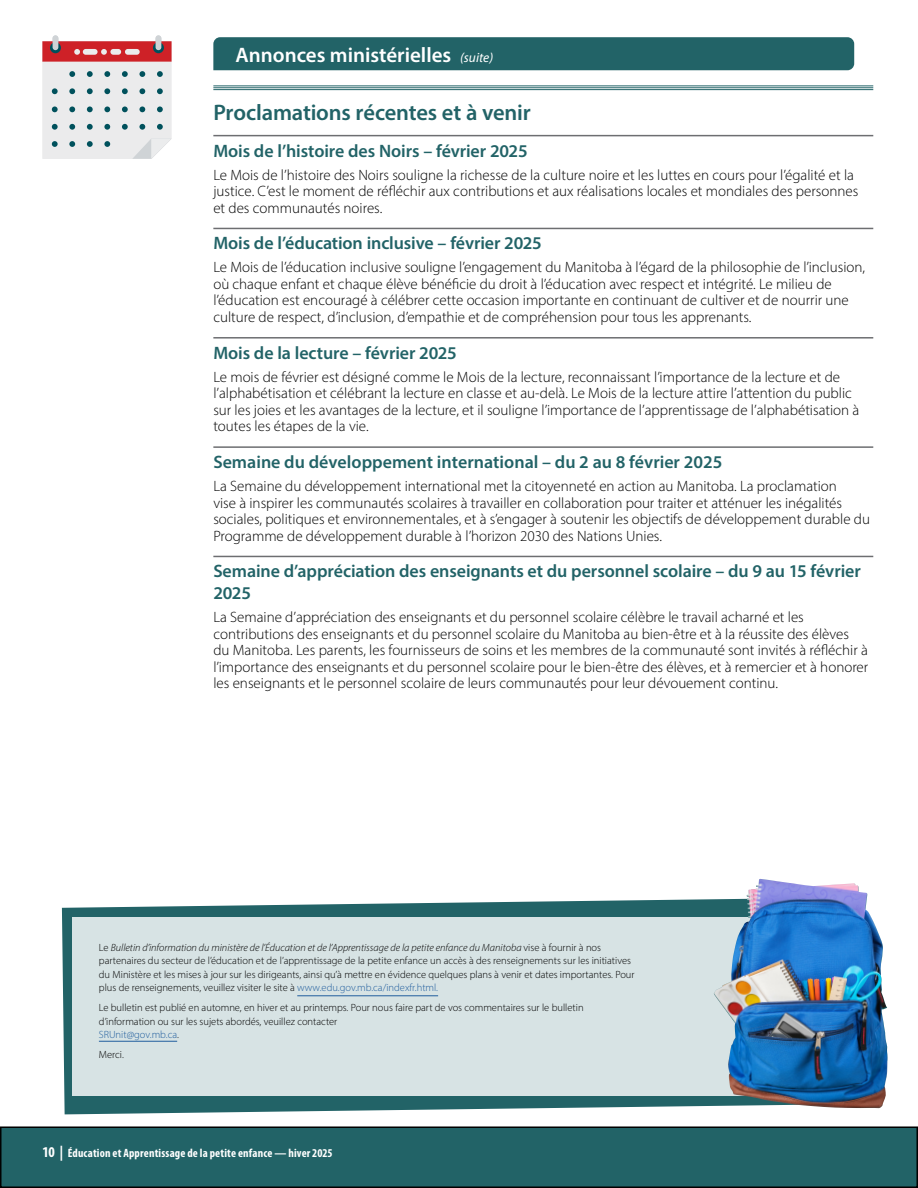
<style>
.page{position:relative;width:918px;height:1188px;background:#fff}
.page>*{position:absolute;margin:0;border:0;box-sizing:border-box;transform-origin:0 0}
.Sub_Head{font:600 22.5px "Myriad Pro";letter-spacing:-.005em;color:#226367}
.t1{font:600 21px "Myriad Pro";color:#fff}
.Sub_Sub_Head{font:600 18px/21.6px "Myriad Pro";letter-spacing:-.005em;color:#226367}
.Paragraph{font:600 18px "Myriad Pro";color:#226367}
.Paragraph-2{font:300 15px/16.5px "Myriad Pro";color:#000}
.t2{font:700 condensed 12px "Myriad Pro";letter-spacing:.015em;color:#fff}
.mast{font:300 10.5px/13.5px "Myriad Pro";color:#000}
.s1{font-weight:400;font-style:italic;font-size:13.5px}
.s2{font-style:italic}
.s3{color:#215e9e}
.s4{font-size:15px}
</style>
<div class="page">
<div style="left:1px;top:1127px;width:916px;height:60px;background:#226367"></div>
<div style="left:0;top:1126px;width:918px;height:62px;border:2px solid #000"></div>
<hr style="left:213px;top:86px;width:660px;height:1px;background:#226367">
<hr style="left:213px;top:87px;width:660px;height:1px;background:#226367">
<hr style="left:213px;top:89px;width:660px;height:1px;background:#226367">
<hr style="left:213px;top:135px;width:660px;height:1px;background:#6d6e71">
<hr style="left:213px;top:228px;width:660px;height:1px;background:#6d6e71">
<hr style="left:213px;top:337px;width:660px;height:2px;background:#6d6e71">
<hr style="left:213px;top:446px;width:660px;height:2px;background:#6d6e71">
<hr style="left:213px;top:556px;width:660px;height:1px;background:#6d6e71">
<div style="left:213px;top:37px;width:641px;height:33px;background:#226367"></div>
<div style="left:53px;top:35px;width:5px;height:15px;background:#cfd3d6;border-radius:3px"></div>
<div style="left:156px;top:35px;width:5px;height:15px;background:#cfd3d6;border-radius:3px"></div>
<svg style="left:43px;top:41px;width:128px;height:118px;background:#d8c4c7"></svg>
<svg style="left:62px;top:899px;width:651px;height:215px;fill:#226367"></svg>
<div style="left:73px;top:917px;width:775px;height:179px;background:#d7e3e4"></div>
<hr style="left:297px;top:996px;width:141px;height:1px;background:#215e9e">
<hr style="left:99px;top:1041px;width:78px;height:1px;background:#215e9e">
<img style="left:713px;top:879px;width:175px;height:229px">
<h2 class="t1" style="left:236px;top:41px;width:259px">Annonces ministérielles <span class="s1">(suite)</span></h2>
<h3 class="Sub_Head" style="left:213px;top:98px;width:319px">Proclamations récentes et à venir</h3>
<h3 class="Sub_Sub_Head" style="left:213px;top:139px;width:316px">Mois de l’histoire des Noirs – février 2025</h3>
<p class="Paragraph-2" style="left:213px;top:166px;width:647px">Le Mois de l’histoire des Noirs souligne la richesse de la culture noire et les luttes en cours pour l’égalité et la justice. C’est le moment de réfléchir aux contributions et aux réalisations locales et mondiales des personnes et des communautés noires.</p>
<h3 class="Sub_Sub_Head" style="left:213px;top:232px;width:330px">Mois de l’éducation inclusive – février 2025</h3>
<p class="Paragraph-2" style="left:213px;top:259px;width:653px">Le Mois de l’éducation inclusive souligne l’engagement du Manitoba à l’égard de la philosophie de l’inclusion, où chaque enfant et chaque élève bénéficie du droit à l’éducation avec respect et intégrité. Le milieu de l’éducation est encouragé à célébrer cette occasion importante en continuant de cultiver et de nourrir une culture de respect, d’inclusion, d’empathie et de compréhension pour tous les apprenants.</p>
<h3 class="Sub_Sub_Head" style="left:213px;top:341px;width:245px">Mois de la lecture – février 2025</h3>
<p class="Paragraph-2" style="left:213px;top:368px;width:648px">Le mois de février est désigné comme le Mois de la lecture, reconnaissant l’importance de la lecture et de l’alphabétisation et célébrant la lecture en classe et au-delà. Le Mois de la lecture attire l’attention du public sur les joies et les avantages de la lecture, et il souligne l’importance de l’apprentissage de l’alphabétisation à toutes les étapes de la vie.</p>
<p class="Paragraph" style="left:213px;top:451px;width:511px">Semaine du développement international – du 2 au 8 février 2025</p>
<p class="Paragraph-2" style="left:213px;top:478px;width:658px">La Semaine du développement international met la citoyenneté en action au Manitoba. La proclamation<br>vise à inspirer les communautés scolaires à travailler en collaboration pour traiter et atténuer les inégalités sociales, politiques et environnementales, et à s’engager à soutenir les objectifs de développement durable du Programme de développement durable à l’horizon 2030 des Nations Unies.</p>
<h3 class="Sub_Sub_Head" style="left:213px;top:560px;width:649px">Semaine d’appréciation des enseignants et du personnel scolaire – du 9 au 15 février<br>2025</h3>
<p class="Paragraph-2" style="left:213px;top:609px;width:656px">La Semaine d’appréciation des enseignants et du personnel scolaire célèbre le travail acharné et les contributions des enseignants et du personnel scolaire du Manitoba au bien-être et à la réussite des élèves du Manitoba. Les parents, les fournisseurs de soins et les membres de la communauté sont invités à réfléchir à l’importance des enseignants et du personnel scolaire pour le bien-être des élèves, et à remercier et à honorer les enseignants et le personnel scolaire de leurs communautés pour leur dévouement continu.</p>
<p class="mast" style="left:99px;top:940px;width:537px">Le <span class="s2">Bulletin d’information du ministère de l’Éducation et de l’Apprentissage de la petite enfance du Manitoba</span> vise à fournir à nos partenaires du secteur de l’éducation et de l’apprentissage de la petite enfance un accès à des renseignements sur les initiatives du Ministère et les mises à jour sur les dirigeants, ainsi qu’à mettre en évidence quelques plans à venir et dates importantes. Pour plus de renseignements, veuillez visiter le site à <span class="s3">www.edu.gov.mb.ca/indexfr.html.</span></p>
<p class="mast" style="left:99px;top:1001px;width:486px">Le bulletin est publié en automne, en hiver et au printemps. Pour nous faire part de vos commentaires sur le bulletin d’information ou sur les sujets abordés, veuillez contacter<br><span class="s3">SRUnit@gov.mb.ca</span>.</p>
<p class="mast" style="left:99px;top:1048px;width:27px">Merci.</p>
<p class="t2" style="left:43px;top:1146px;width:292px"><span class="s4">10 |</span> Éducation et Apprentissage de la petite enfance — hiver 2025</p>
</div>
